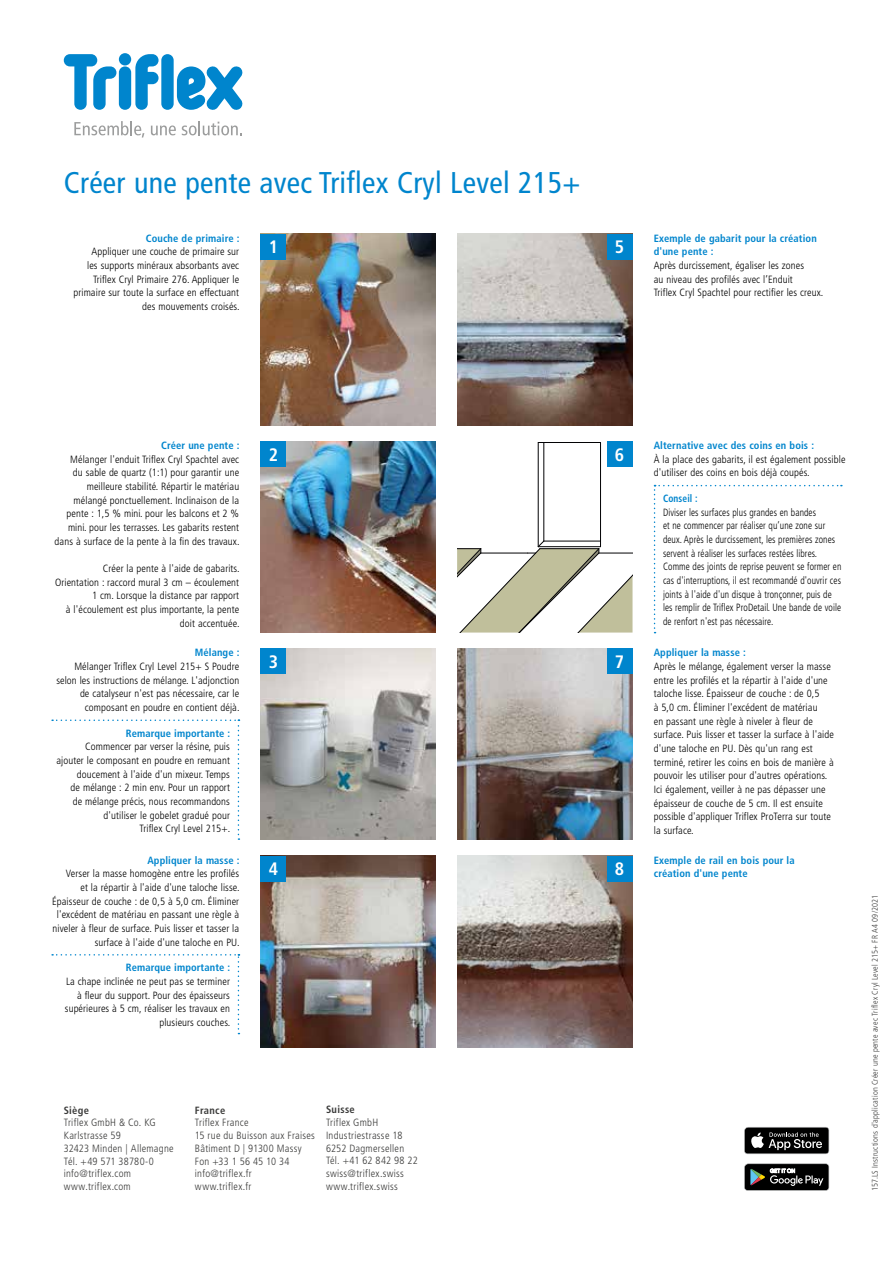
<style>
.page{position:relative;width:893px;height:1263px;background:#fff}
.page>*{position:absolute;margin:0;border:0;box-sizing:border-box;transform-origin:0 0}
.t1{font:condensed 30px "Frutiger LT Pro";letter-spacing:.01em;color:#0085cd}
.t2{font:700 condensed 18px "Frutiger LT Pro";color:#fff}
.t3{font:300 condensed 10.5px/13.6px "Frutiger LT Pro";letter-spacing:.01em;color:#000;text-align:right}
.t4{font:300 condensed 10.5px/13.6px "Frutiger LT Pro";letter-spacing:.01em;color:#000;scale:.9 1}
.t5{font:300 condensed 10.5px/12.8px "Frutiger LT Pro";letter-spacing:.025em;color:#3b3b3a}
.t6{font:700 condensed 10.5px/13.6px "Frutiger LT Pro";letter-spacing:.01em;color:#0085cd}
.t7{font:700 condensed 10.5px "Frutiger LT Pro";letter-spacing:.03em;color:#3b3b3a}
.t8{font:700 condensed 10.5px "Frutiger LT Pro";letter-spacing:.01em;color:#0085cd;scale:.9 1}
.t9{font:300 condensed 8.25px "Frutiger LT Pro";letter-spacing:.025em;color:#3b3b3a}
</style>
<div class="page">
<svg style="left:64px;top:54px;width:52px;height:56px"></svg>
<div style="left:119px;top:66px;width:12px;height:44px;background:#0085cd;border-radius:6px"></div>
<div style="left:119px;top:53px;width:12px;height:12px;background:#0085cd;border-radius:50%"></div>
<svg style="left:135px;top:54px;width:24px;height:56px"></svg>
<svg style="left:177px;top:66px;width:65px;height:44px"></svg>
<div style="left:161px;top:54px;width:13px;height:56px;background:#0085cd;border-radius:6px"></div>
<svg style="left:74px;top:121px;width:70px;height:17px"></svg>
<svg style="left:151px;top:125px;width:25px;height:10px"></svg>
<svg style="left:182px;top:121px;width:60px;height:14px"></svg>
<img style="left:457px;top:234px;width:175px;height:191px">
<img style="left:260px;top:648px;width:176px;height:192px">
<img style="left:260px;top:441px;width:176px;height:191px">
<img style="left:260px;top:234px;width:176px;height:191px">
<div style="left:260px;top:234px;width:26px;height:25px;background:#0085cd"></div>
<div style="left:606px;top:234px;width:26px;height:25px;background:#0085cd"></div>
<div style="left:260px;top:648px;width:26px;height:26px;background:#0085cd"></div>
<img style="left:260px;top:856px;width:176px;height:191px">
<img style="left:457px;top:648px;width:175px;height:192px">
<div style="left:260px;top:856px;width:26px;height:25px;background:#0085cd"></div>
<div style="left:606px;top:648px;width:26px;height:26px;background:#0085cd"></div>
<img style="left:457px;top:856px;width:175px;height:191px">
<div style="left:606px;top:856px;width:26px;height:25px;background:#0085cd"></div>
<svg style="left:52px;top:719px;width:187px;height:121px"></svg>
<svg style="left:52px;top:954px;width:187px;height:80px"></svg>
<svg style="left:654px;top:485px;width:188px;height:148px"></svg>
<div style="left:606px;top:441px;width:26px;height:26px;background:#0085cd"></div>
<div style="left:260px;top:441px;width:26px;height:26px;background:#0085cd"></div>
<svg style="left:744px;top:1127px;width:85px;height:27px;background:#343434"></svg>
<svg style="left:744px;top:1163px;width:85px;height:28px;background:#343635"></svg>
<hr style="left:538px;top:442px;width:1px;height:105px;background:#020204">
<svg style="left:457px;top:541px;width:175px;height:91px"></svg>
<hr style="left:538px;top:442px;width:62px;height:1px;background:#020204">
<hr style="left:544px;top:442px;width:1px;height:99px;background:#020204">
<hr style="left:600px;top:442px;width:1px;height:105px;background:#020204">
<hr style="left:544px;top:541px;width:56px;height:1px;background:#020204">
<h1 class="t1" style="left:64px;top:165px;width:518px">Créer une pente avec Triflex Cryl Level 215+</h1>
<p class="t6" style="left:146px;top:231px;width:95px">Couche de primaire :</p>
<p class="t3" style="left:73px;top:245px;width:168px">Appliquer une couche de primaire sur<br>les supports minéraux absorbants avec Triflex Cryl Primaire 276. Appliquer le primaire sur toute la surface en effectuant des mouvements croisés.</p>
<h2 class="t2" style="left:269px;top:236px;width:11px">1</h2>
<h2 class="t2" style="left:615px;top:236px;width:11px">5</h2>
<p class="t6" style="left:654px;top:231px;width:165px">Exemple de gabarit pour la création d'une pente :</p>
<p class="t3" style="left:654px;top:259px;width:171px;text-align:left">Après durcissement, égaliser les zones<br>au niveau des profilés avec l’Enduit<br>Triflex Cryl Spachtel pour rectifier les creux.</p>
<p class="t6" style="left:161px;top:439px;width:80px">Créer une pente :</p>
<p class="t3" style="left:55px;top:452px;width:186px">Mélanger l'enduit Triflex Cryl Spachtel avec<br>du sable de quartz (1:1) pour garantir une meilleure stabilité. Répartir le matériau mélangé ponctuellement. Inclinaison de la pente : 1,5 % mini. pour les balcons et 2 % mini. pour les terrasses. Les gabarits restent dans à surface de la pente à la fin des travaux.</p>
<p class="t3" style="left:55px;top:562px;width:186px">Créer la pente à l'aide de gabarits.<br>Orientation : raccord mural 3 cm – écoulement 1 cm. Lorsque la distance par rapport<br>à l'écoulement est plus importante, la pente doit accentuée.</p>
<p class="t6" style="left:195px;top:646px;width:46px">Mélange :</p>
<p class="t3" style="left:56px;top:660px;width:185px">Mélanger Triflex Cryl Level 215+ S Poudre selon les instructions de mélange. L'adjonction de catalyseur n'est pas nécessaire, car le composant en poudre en contient déjà.</p>
<p class="t6" style="left:126px;top:726px;width:106px">Remarque importante :</p>
<p class="t3" style="left:56px;top:740px;width:175px">Commencer par verser la résine, puis ajouter le composant en poudre en remuant doucement à l'aide d'un mixeur. Temps<br>de mélange : 2 min env. Pour un rapport<br>de mélange précis, nous recommandons d'utiliser le gobelet gradué pour<br>Triflex Cryl Level 215+.</p>
<p class="t6" style="left:147px;top:853px;width:94px">Appliquer la masse :</p>
<p class="t3" style="left:52px;top:867px;width:189px">Verser la masse homogène entre les profilés<br>et la répartir à l'aide d'une taloche lisse.<br>Épaisseur de couche : de 0,5 à 5,0 cm. Éliminer l'excédent de matériau en passant une règle à niveler à fleur de surface. Puis lisser et tasser la surface à l'aide d'une taloche en PU.</p>
<p class="t6" style="left:126px;top:961px;width:106px">Remarque importante :</p>
<p class="t3" style="left:65px;top:974px;width:167px">La chape inclinée ne peut pas se terminer à fleur du support. Pour des épaisseurs supérieures à 5 cm, réaliser les travaux en plusieurs couches.</p>
<h2 class="t2" style="left:269px;top:444px;width:11px">2</h2>
<h2 class="t2" style="left:615px;top:444px;width:11px">6</h2>
<h2 class="t2" style="left:269px;top:651px;width:11px">3</h2>
<h2 class="t2" style="left:269px;top:858px;width:11px">4</h2>
<h2 class="t2" style="left:615px;top:651px;width:11px">7</h2>
<h2 class="t2" style="left:615px;top:858px;width:11px">8</h2>
<p class="t7" style="left:64px;top:1104px;width:27px">Siège</p>
<p class="t5" style="left:64px;top:1116px;width:111px">Triflex GmbH &amp; Co. KG<br>Karlstrasse 59<br>32423 Minden | Allemagne<br>Tél. +49 571 38780-0 info@triflex.com www.triflex.com</p>
<p class="t7" style="left:195px;top:1103px;width:32px">France</p>
<p class="t5" style="left:195px;top:1116px;width:122px">Triflex France<br>15 rue du Buisson aux Fraises<br>Bâtiment D | 91300 Massy<br>Fon +33 1 56 45 10 34 info@triflex.fr<br>www.triflex.fr</p>
<p class="t7" style="left:326px;top:1103px;width:30px">Suisse</p>
<p class="t5" style="left:326px;top:1116px;width:93px">Triflex GmbH<br>Industriestrasse 18<br>6252 Dagmersellen<br>Tél. +41 62 842 98 22 swiss@triflex.swiss www.triflex.swiss</p>
<p class="t6" style="left:654px;top:439px;width:162px">Alternative avec des coins en bois :</p>
<p class="t3" style="left:654px;top:452px;width:193px;text-align:left">À la place des gabarits, il est également possible d'utiliser des coins en bois déjà coupés.</p>
<p class="t8" style="left:663px;top:492px;width:40px">Conseil :</p>
<p class="t4" style="left:663px;top:505px;width:200px">Diviser les surfaces plus grandes en bandes<br>et ne commencer par réaliser qu’une zone sur deux. Après le durcissement, les premières zones servent à réaliser les surfaces restées libres.<br>Comme des joints de reprise peuvent se former en cas d'interruptions, il est recommandé d'ouvrir ces joints à l'aide d'un disque à tronçonner, puis de les remplir de Triflex ProDetail. Une bande de voile de renfort n'est pas nécessaire.</p>
<p class="t6" style="left:654px;top:646px;width:94px">Appliquer la masse :</p>
<p class="t3" style="left:654px;top:660px;width:182px;text-align:left">Après le mélange, également verser la masse entre les profilés et la répartir à l'aide d'une taloche lisse. Épaisseur de couche : de 0,5<br>à 5,0 cm. Éliminer l'excédent de matériau<br>en passant une règle à niveler à fleur de surface. Puis lisser et tasser la surface à l'aide d'une taloche en PU. Dès qu'un rang est terminé, retirer les coins en bois de manière à pouvoir les utiliser pour d'autres opérations.<br>Ici également, veiller à ne pas dépasser une épaisseur de couche de 5 cm. Il est ensuite possible d'appliquer Triflex ProTerra sur toute la surface.</p>
<p class="t6" style="left:654px;top:853px;width:142px">Exemple de rail en bois pour la création d'une pente</p>
<p class="t9" style="left:870px;top:1191px;width:297px;rotate:-90deg">157.LS Instructions d'application Créer une pente avec Triflex Cryl Level 215+ FR A4 09/2021</p>
</div>
